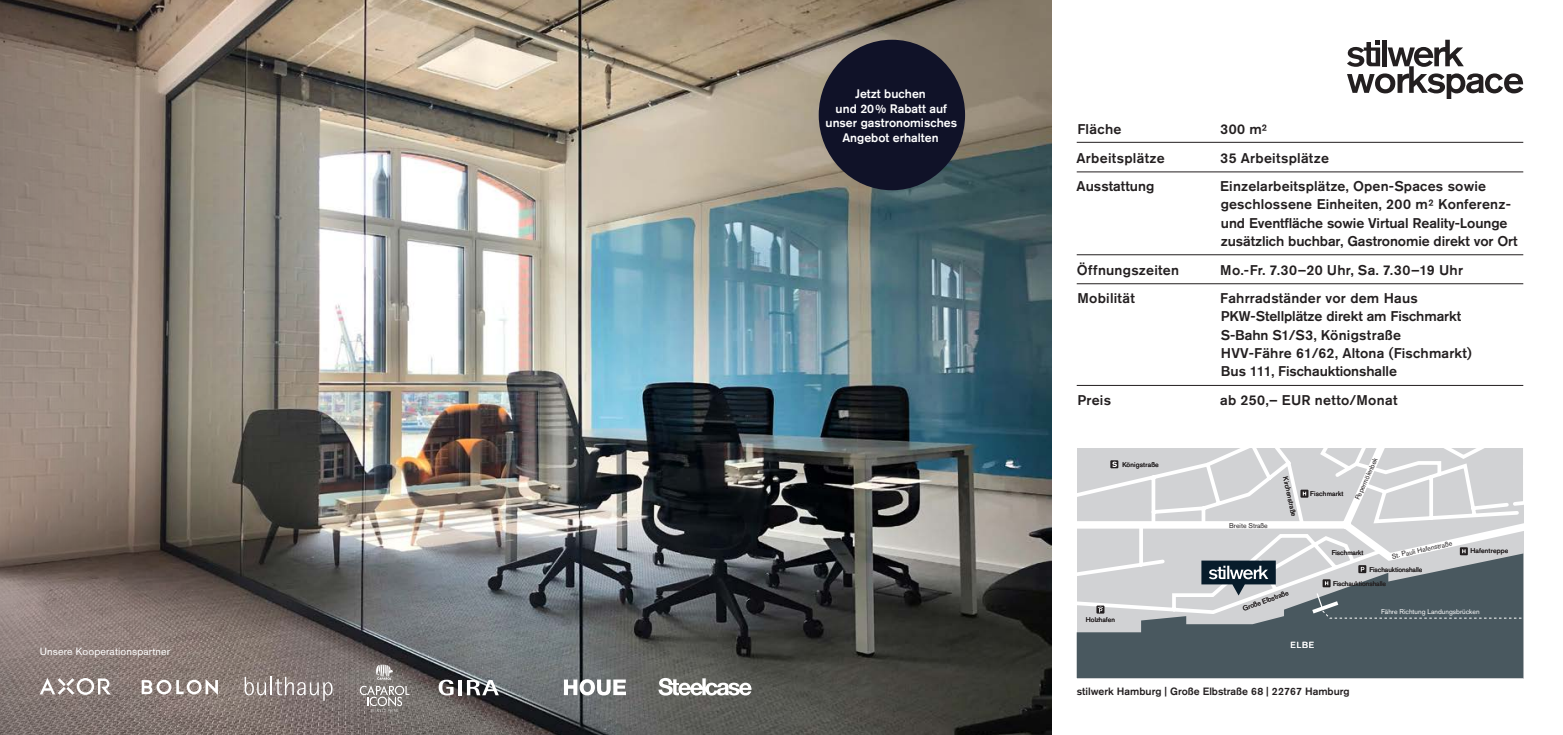
<style>
.page{position:relative;width:1563px;height:735px;background:#fff}
.page>*{position:absolute;margin:0;border:0;box-sizing:border-box;transform-origin:0 0}
.Plan_2{font:500 14px/18.4px "Akzidenz Grotesk BQ";letter-spacing:.015em;color:#231f20}
.Plan_2-2{font:500 14px/18.4px "Akzidenz Grotesk BQ";letter-spacing:-.005em;color:#231f20}
.t1{font:500 12.25px/14.7px "Akzidenz Grotesk BQ";color:#fff;text-align:center}
.Fließtext{font:500 10.5px "Akzidenz Grotesk BQ";color:#231f20}
.Plan_2-3{font:10.5px "Akzidenz Grotesk BQ";letter-spacing:.015em;color:#fff}
.t2{font:8.75px "Akzidenz Grotesk BQ";color:#fff}
.t3{font:6.83px/14px "Akzidenz Grotesk BQ";color:#231f20}
.t4{font:6.83px "Akzidenz Grotesk BQ";letter-spacing:.025em;color:#231f20}
.t5{font:6.83px "Akzidenz Grotesk BQ";color:#fff}
</style>
<div class="page">
<img style="left:826px;top:0;width:226px;height:734px">
<img style="left:0;top:0;width:826px;height:734px">
<div style="left:819px;top:40px;width:146px;height:150px;background:#101228;border-radius:50%"></div>
<svg style="left:658px;top:677px;width:94px;height:18px"></svg>
<svg style="left:40px;top:677px;width:71px;height:17px"></svg>
<svg style="left:142px;top:678px;width:76px;height:16px"></svg>
<svg style="left:245px;top:676px;width:88px;height:24px;background:#998e8c"></svg>
<svg style="left:564px;top:678px;width:62px;height:17px"></svg>
<hr style="left:458px;top:679px;width:4px;height:16px;background:#fff">
<svg style="left:439px;top:679px;width:14px;height:16px"></svg>
<svg style="left:467px;top:679px;width:32px;height:16px"></svg>
<svg style="left:376px;top:664px;width:17px;height:15px"></svg>
<svg style="left:360px;top:685px;width:49px;height:26px"></svg>
<svg style="left:1076px;top:615px;width:447px;height:62px;background:#546268"></svg>
<svg style="left:1077px;top:448px;width:446px;height:167px;background:#cfd1d3"></svg>
<div style="left:1312px;top:591px;width:211px;height:27px;background:#49585f"></div>
<svg style="left:1201px;top:560px;width:74px;height:35px;background:#64707a"></svg>
<svg style="left:1096px;top:605px;width:8px;height:8px"></svg>
<svg style="left:1098px;top:606px;width:5px;height:6px"></svg>
<svg style="left:1347px;top:40px;width:176px;height:59px"></svg>
<hr style="left:1076px;top:142px;width:447px;height:1px;background:#231f20">
<hr style="left:1076px;top:171px;width:447px;height:1px;background:#231f20">
<hr style="left:1076px;top:254px;width:447px;height:1px;background:#231f20">
<hr style="left:1076px;top:283px;width:447px;height:1px;background:#231f20">
<hr style="left:1076px;top:385px;width:447px;height:1px;background:#231f20">
<p class="Plan_2-3" style="left:40px;top:645px;width:132px">Unsere Kooperationspartner</p>
<p class="t1" style="left:825px;top:86px;width:133px">Jetzt buchen<br>und 20% Rabatt auf unser gastronomisches<br>Angebot erhalten</p>
<p class="Plan_2" style="left:1077px;top:120px;width:46px">Fläche</p>
<p class="Plan_2" style="left:1220px;top:120px;width:49px">300 m²</p>
<p class="Plan_2" style="left:1076px;top:148px;width:90px">Arbeitsplätze</p>
<p class="Plan_2" style="left:1220px;top:148px;width:110px">35 Arbeitsplätze</p>
<p class="Plan_2" style="left:1076px;top:176px;width:79px">Ausstattung</p>
<p class="Plan_2-2" style="left:1220px;top:176px;width:299px">Einzelarbeitsplätze, Open-Spaces sowie geschlossene Einheiten, 200 m² Konferenz&shy;und Eventfläche sowie Virtual Reality-Lounge zusätzlich buchbar, Gastronomie direkt vor Ort</p>
<p class="Plan_2" style="left:1077px;top:260px;width:104px">Öffnungszeiten</p>
<p class="Plan_2" style="left:1220px;top:260px;width:244px">Mo.-Fr. 7.30–20 Uhr, Sa. 7.30–19 Uhr</p>
<p class="Plan_2" style="left:1077px;top:288px;width:59px">Mobilität</p>
<p class="Plan_2" style="left:1220px;top:288px;width:253px">Fahrradständer vor dem Haus<br>PKW-Stellplätze direkt am Fischmarkt<br>S-Bahn S1/S3, Königstraße<br>HVV-Fähre 61/62, Altona (Fischmarkt)<br>Bus 111, Fischauktionshalle</p>
<p class="Plan_2" style="left:1077px;top:390px;width:35px">Preis</p>
<p class="Plan_2" style="left:1220px;top:390px;width:179px">ab 250,– EUR netto/Monat</p>
<p class="t4" style="left:1122px;top:460px;width:38px">Königstraße</p>
<p class="t3" style="left:1086px;top:612px;width:30px">Holzhafen</p>
<p class="t3" style="left:1086px;top:612px;width:30px">Holzhafen</p>
<p class="t3" style="left:1229px;top:518px;width:40px">Breite Straße</p>
<p class="t3" style="left:1292px;top:475px;width:42px;rotate:78deg">Kirchenstraße</p>
<p class="t3" style="left:1240px;top:601px;width:50px;rotate:-20deg">Große Elbstraße</p>
<p class="t4" style="left:1310px;top:489px;width:35px">Fischmarkt</p>
<p class="t4" style="left:1310px;top:489px;width:35px">Fischmarkt</p>
<p class="t3" style="left:1350px;top:496px;width:47px;rotate:-66deg">Pepermölenbek</p>
<p class="t3" style="left:1331px;top:545px;width:33px">Fischmarkt</p>
<p class="t3" style="left:1331px;top:545px;width:33px">Fischmarkt</p>
<p class="t3" style="left:1390px;top:549px;width:63px;rotate:-12deg">St. Pauli Hafenstraße</p>
<p class="t4" style="left:1470px;top:546px;width:40px">Hafentreppe</p>
<p class="t3" style="left:1333px;top:562px;width:91px;text-indent:36px">Fischauktionshalle<br>Fischauktionshalle</p>
<p class="t5" style="left:1381px;top:607px;width:100px">Fähre Richtung Landungsbrücken</p>
<p class="t2" style="left:1290px;top:639px;width:25px">ELBE</p>
<p class="Fließtext" style="left:1076px;top:684px;width:274px">stilwerk Hamburg | Große Elbstraße 68 | 22767 Hamburg</p>
</div>
